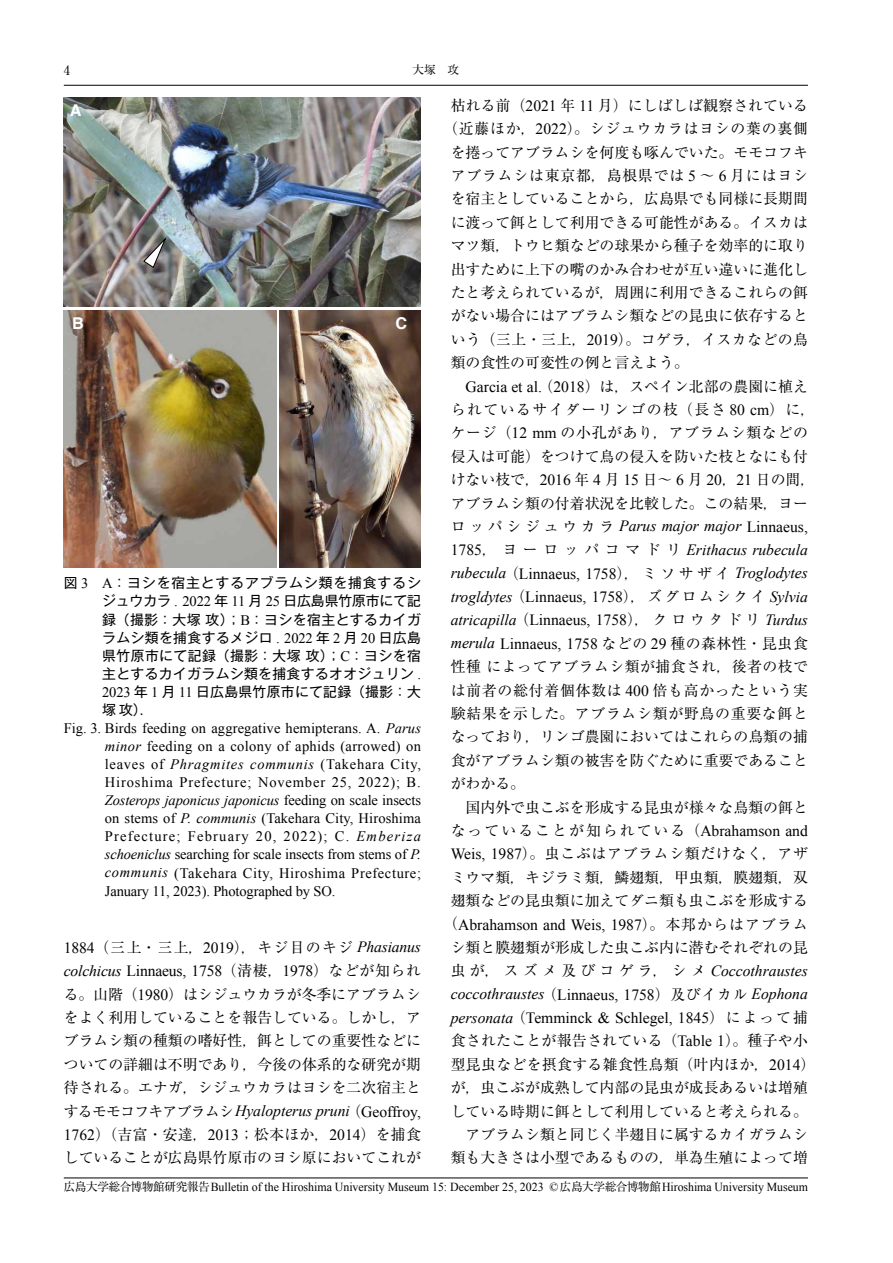
<style>
.page{position:relative;width:893px;height:1263px;background:#fff}
.page>*{position:absolute;margin:0;border:0;box-sizing:border-box;transform-origin:0 0}
.t1{font:700 16.2px "Helvetica";color:#fff}
.t2{font:italic 15.6px/23.5px "Times New Roman";color:#000;text-align:justify}
.t3{font:15.6px/23.9px "Times New Roman";color:#000}
.t4{font:14.85px/23.4px "Ryumin Pro";color:#000;text-align:justify}
.t5{font:14.85px "Ryumin Pro";letter-spacing:.085em;color:#000}
.t6{font:14.85px "Ryumin Pro";letter-spacing:.05em;color:#000}
.t7{font:14.85px "Ryumin Pro";letter-spacing:.025em;color:#000}
.t8{font:14.85px "Ryumin Pro";letter-spacing:.1em;color:#000}
.t9{font:14.85px "Ryumin Pro";letter-spacing:.045em;color:#000}
.t10{font:14.85px "Ryumin Pro";letter-spacing:.055em;color:#000}
.t11{font:14.7px "Calibri";color:#000}
.t12{font:14.55px/18px "Times New Roman";letter-spacing:-.01em;color:#000;text-align:justify}
.t13{font:13.8px/18px "Gothic MB101 Pro";letter-spacing:.025em;color:#000;text-align:justify}
.t14{font:12.75px "Ryumin Pro";color:#000}
.t15{font:12.3px "Times New Roman";letter-spacing:-.005em;color:#000}
.t16{font:11.7px "Ryumin Pro";color:#000}
.s1{font-family:"Times New Roman";font-size:15.6px}
.s2{font-family:"Ryumin Pro";font-style:normal;font-size:14.85px}
.s3{font-style:normal}
.s4{font-family:"Ryumin Pro";font-size:14.85px}
.s5{font-family:"Times New Roman";font-style:italic;font-size:15.6px}
.s6{font-style:italic}
.s7{font-family:"Times New Roman";font-size:14.55px}
.s8{font-family:"Yu Gothic"}
.s9{font-family:"Ryumin Pro";font-size:11.7px}
</style>
<div class="page">
<hr style="left:64px;top:85px;width:744px;height:1px;background:#000">
<hr style="left:64px;top:1178px;width:744px;height:1px;background:#000">
<img style="left:280px;top:310px;width:141px;height:258px">
<img style="left:64px;top:310px;width:213px;height:258px">
<img style="left:64px;top:98px;width:357px;height:208px">
<svg style="left:143px;top:232px;width:30px;height:37px"></svg>
<p class="t16" style="left:412px;top:60px;width:48px">大塚　攻</p>
<p class="t4" style="left:451px;top:93px;width:359px">枯れる前（<span class="s1">2021</span> 年 <span class="s1">11</span> 月）にしばしば観察されている</p>
<p class="t6" style="left:443px;top:117px;width:366px">（近藤ほか，<span class="s1">2022</span>）。シジュウカラはヨシの葉の裏側</p>
<p class="t4" style="left:451px;top:139px;width:359px">を捲ってアブラムシを何度も啄んでいた。モモコフキ</p>
<p class="t10" style="left:451px;top:164px;width:359px">アブラムシは東京都，島根県では <span class="s1">5</span> ～ <span class="s1">6</span> 月にはヨシ</p>
<p class="t4" style="left:451px;top:186px;width:359px">を宿主としていることから，広島県でも同様に長期間</p>
<p class="t4" style="left:451px;top:210px;width:359px">に渡って餌として利用できる可能性がある。イスカは</p>
<p class="t4" style="left:451px;top:233px;width:359px">マツ類，トウヒ類などの球果から種子を効率的に取り</p>
<p class="t4" style="left:451px;top:256px;width:359px">出すために上下の嘴のかみ合わせが互い違いに進化し</p>
<p class="t4" style="left:451px;top:280px;width:359px">たと考えられているが，周囲に利用できるこれらの餌</p>
<p class="t4" style="left:451px;top:303px;width:359px">がない場合にはアブラムシ類などの昆虫に依存すると</p>
<p class="t7" style="left:451px;top:328px;width:359px">いう（三上・三上，<span class="s1">2019</span>）。コゲラ，イスカなどの鳥</p>
<p class="t4" style="left:451px;top:350px;width:240px">類の食性の可変性の例と言えよう。</p>
<p class="t4" style="left:466px;top:373px;width:344px"><span class="s1">Garcia et al.</span> （<span class="s1">2018</span>）は，スペイン北部の農園に植え</p>
<p class="t8" style="left:451px;top:398px;width:366px">られているサイダーリンゴの枝（長さ <span class="s1">80 cm</span>）に，</p>
<p class="t9" style="left:451px;top:421px;width:359px">ケージ（<span class="s1">12 mm</span> の小孔があり，アブラムシ類などの</p>
<p class="t4" style="left:451px;top:443px;width:359px">侵入は可能）をつけて鳥の侵入を防いた枝となにも付</p>
<p class="t4" style="left:451px;top:467px;width:366px">けない枝で，<span class="s1">2016</span> 年 <span class="s1">4</span> 月 <span class="s1">15</span> 日～ <span class="s1">6</span> 月 <span class="s1">20</span>，<span class="s1">21</span> 日の間，</p>
<p class="t4" style="left:451px;top:490px;width:359px">アブラムシ類の付着状況を比較した。この結果，ヨー</p>
<p class="t2" style="left:451px;top:514px;width:359px"><span class="s2">ロッパシジュウカラ</span> Parus major major <span class="s3">Linnaeus, 1785</span><span class="s2">，ヨーロッパコマドリ</span> Erithacus rubecula rubecula<span class="s2">（</span><span class="s3">Linnaeus, 1758</span><span class="s2">），ミソサザイ</span> Troglodytes trogldytes<span class="s2">（</span><span class="s3">Linnaeus, 1758</span><span class="s2">），ズグロムシクイ</span> Sylvia atricapilla<span class="s2">（</span><span class="s3">Linnaeus, 1758</span><span class="s2">），クロウタドリ</span> Turdus merula <span class="s3">Linnaeus, 1758</span> <span class="s2">などの</span> <span class="s3">29</span> <span class="s2">種の森林性・昆虫食</span></p>
<p class="t4" style="left:451px;top:654px;width:359px">性種によってアブラムシ類が捕食され，後者の枝では前者の総付着個体数は <span class="s1">400</span> 倍も高かったという実験結果を示した。アブラムシ類が野鳥の重要な餌となっており，リンゴ農園においてはこれらの鳥類の捕食がアブラムシ類の被害を防ぐために重要であることがわかる。</p>
<p class="t4" style="left:451px;top:794px;width:359px;text-indent:15px">国内外で虫こぶを形成する昆虫が様々な鳥類の餌となっていることが知られている（<span class="s1">Abrahamson and Weis, 1987</span>）。虫こぶはアブラムシ類だけなく，アザミウマ類，キジラミ類，鱗翅類，甲虫類，膜翅類，双翅類などの昆虫類に加えてダニ類も虫こぶを形成する</p>
<p class="t3" style="left:443px;top:912px;width:366px"><span class="s4">（</span>Abrahamson and Weis, 1987<span class="s4">）。本邦からはアブラム</span></p>
<p class="t4" style="left:451px;top:935px;width:359px">シ類と膜翅類が形成した虫こぶ内に潜むそれぞれの昆虫が，スズメ及びコゲラ，シメ <span class="s5">Coccothraustes</span></p>
<p class="t3" style="left:451px;top:982px;width:359px"><span class="s6">coccothraustes</span><span class="s4">（</span>Linnaeus, 1758<span class="s4">）及びイカル</span> <span class="s6">Eophona personata</span><span class="s4">（</span>Temminck &amp; Schlegel, 1845<span class="s4">）によって捕</span></p>
<p class="t4" style="left:451px;top:1028px;width:366px;text-align:center">食されたことが報告されている（<span class="s1">Table 1</span>）。種子や小型昆虫などを摂食する雑食性鳥類（叶内ほか，<span class="s1">2014</span>）が，虫こぶが成熟して内部の昆虫が成長あるいは増殖している時期に餌として利用していると考えられる。アブラムシ類と同じく半翅目に属するカイガラムシ<br>類も大きさは小型であるものの，単為生殖によって増</p>
<p class="t14" style="left:64px;top:60px;width:8px">4</p>
<p class="t1" style="left:70px;top:97px;width:13px">A</p>
<p class="t1" style="left:72px;top:310px;width:13px">B</p>
<p class="t1" style="left:396px;top:310px;width:13px">C</p>
<p class="t13" style="left:102px;top:572px;width:320px;text-indent:-38px">図 <span class="s7">3 A</span>：ヨシを宿主とするアブラムシ類を捕食するシジュウカラ <span class="s7">. 2022</span> 年 <span class="s7">11</span> 月 <span class="s7">25</span> 日広島県竹原市にて記録（撮影：大塚攻）；<span class="s7">B</span>：ヨシを宿主とするカイガラムシ類を捕食するメジロ <span class="s7">. 2022</span> 年 <span class="s7">2</span> 月 <span class="s7">20</span> 日広島県竹原市にて記録（撮影：大塚攻）；<span class="s7">C</span>：ヨシを宿主とするカイガラムシ類を捕食するオオジュリン <span class="s7">.<br>2023</span> 年 <span class="s7">1</span> 月 <span class="s7">11</span> 日広島県竹原市にて記録（撮影：大塚攻）．</p>
<p class="t12" style="left:105px;top:719px;width:318px;text-indent:-41px">Fig. 3. Birds feeding on aggregative hemipterans. A. <span class="s6">Parus minor</span> feeding on a colony of aphids (arrowed) on leaves of <span class="s6">Phragmites communis</span> (Takehara City, Hiroshima Prefecture; November 25, 2022); B.<br><span class="s6">Zosterops japonicus japonicus</span> feeding on scale insects on stems of <span class="s6">P. communis</span> (Takehara City, Hiroshima Prefecture; February 20, 2022); C. <span class="s6">Emberiza schoeniclus</span> searching for scale insects from stems of <span class="s6">P. communis</span> (Takehara City, Hiroshima Prefecture; January 11, 2023). Photographed by SO.</p>
<p class="t11" style="left:360px;top:626px;width:77px"><span class="s8">⼤塚</span> Fig. 3</p>
<p class="t5" style="left:64px;top:936px;width:359px"><span class="s1">1884</span>（三上・三上，<span class="s1">2019</span>），キジ目のキジ <span class="s5">Phasianus</span></p>
<p class="t3" style="left:64px;top:959px;width:359px"><span class="s6">colchicus</span> Linnaeus, 1758<span class="s4">（清棲，</span>1978<span class="s4">）などが知られ</span></p>
<p class="t4" style="left:64px;top:981px;width:359px">る。山階（<span class="s1">1980</span>）はシジュウカラが冬季にアブラムシをよく利用していることを報告している。しかし，アブラムシ類の種類の嗜好性，餌としての重要性などについての詳細は不明であり，今後の体系的な研究が期待される。エナガ，シジュウカラはヨシを二次宿主と</p>
<p class="t2" style="left:64px;top:1099px;width:359px"><span class="s2">するモモコフキアブラムシ</span>Hyalopterus pruni<span class="s2">（</span><span class="s3">Geoffroy,</span></p>
<p class="t4" style="left:64px;top:1122px;width:359px"><span class="s1">1762</span>）（吉富・安達，<span class="s1">2013</span>；松本ほか，<span class="s1">2014</span>）を捕食していることが広島県竹原市のヨシ原においてこれが</p>
<p class="t15" style="left:64px;top:1179px;width:746px"><span class="s9">広島大学総合博物館研究報告</span>Bulletin of the Hiroshima University Museum 15: December 25, 2023 ©<span class="s9">広島大学総合博物館</span>Hiroshima University Museum</p>
</div>
